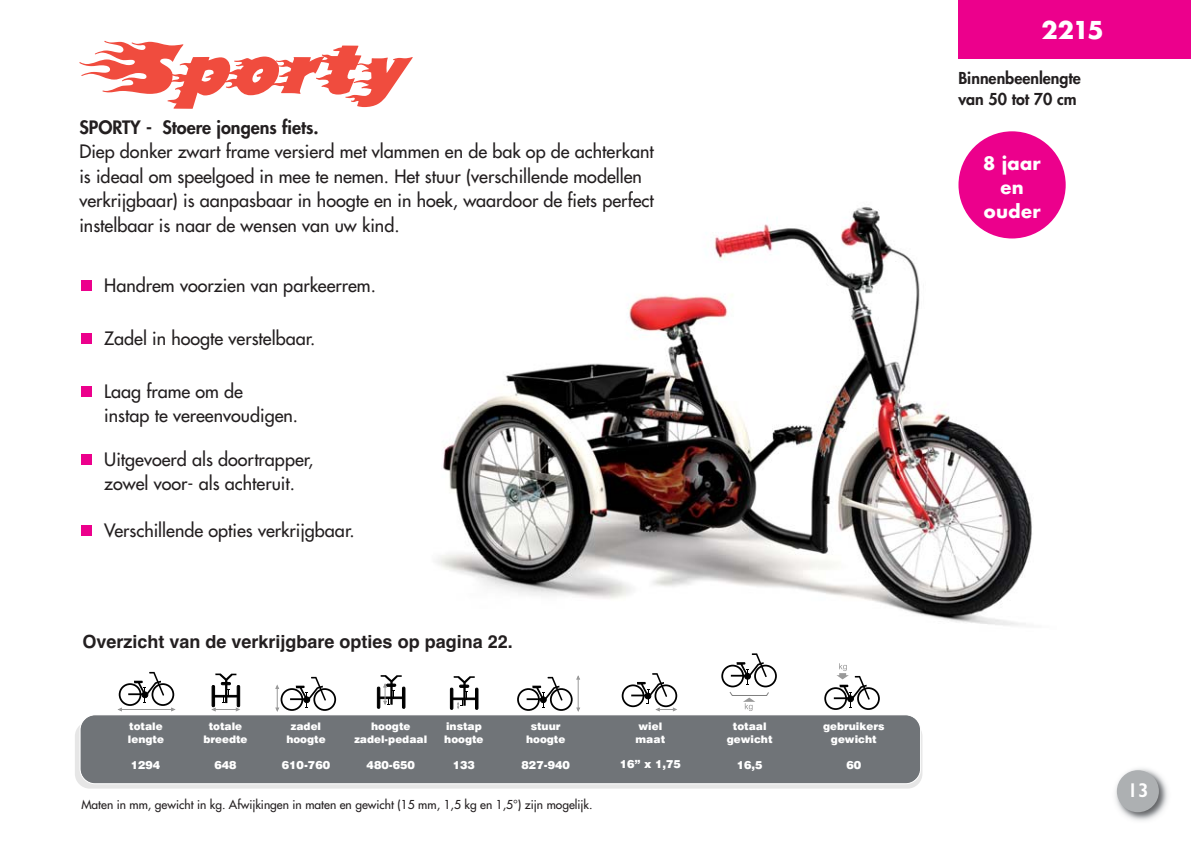
<style>
.page{position:relative;width:1191px;height:842px;background:#fff}
.page>*{position:absolute;margin:0;border:0;box-sizing:border-box;transform-origin:0 0}
.t1{font:700 24px "Futura";color:#fff}
.t2{font:600 20px "Gill Sans";color:#fff}
.t3{font:18px/24.6px "Futura";color:#231f20}
.t4{font:700 18px "Helvetica";color:#231f20}
.t5{font:800 18px "Futura";color:#231f20}
.t6{font:700 18px/24px "Futura";color:#fff;text-align:center}
.t7{font:800 16px/21.2px "Futura";color:#231f20}
.t8{font:12px "Futura";color:#231f20}
.t9{font:11.2px "Swiss 721 BT Black+T42";color:#fff}
.t10{font:10.4px/12.4px "Swiss 721 BT Black+T42";color:#fff;text-align:center}
</style>
<div class="page">
<img style="left:436px;top:142px;width:630px;height:528px">
<svg style="left:79px;top:41px;width:334px;height:68px"></svg>
<div style="left:75px;top:721px;width:847px;height:68px;background:#e6e6e6;border-radius:15px"></div>
<div style="left:80px;top:715px;width:840px;height:69px;background:#707478;border-radius:15px"></div>
<div style="left:80px;top:714px;width:841px;height:70px;border:1px solid #fff;border-radius:15px"></div>
<hr style="left:120px;top:709px;width:52px;height:1px;background:#999">
<div style="left:119px;top:683px;width:22px;height:23px;border:2px solid #000;border-radius:50%"></div>
<div style="left:151px;top:683px;width:23px;height:23px;border:2px solid #000;border-radius:50%"></div>
<svg style="left:275px;top:685px;width:4px;height:26px"></svg>
<div style="left:280px;top:688px;width:23px;height:23px;border:2px solid #000;border-radius:50%"></div>
<div style="left:313px;top:688px;width:23px;height:23px;border:2px solid #000;border-radius:50%"></div>
<hr style="left:578px;top:679px;width:1px;height:30px;background:#999">
<div style="left:517px;top:688px;width:23px;height:23px;border:2px solid #000;border-radius:50%"></div>
<div style="left:550px;top:688px;width:22px;height:23px;border:2px solid #000;border-radius:50%"></div>
<div style="left:237px;top:685px;width:3px;height:22px;border:1px solid #000"></div>
<div style="left:621px;top:684px;width:23px;height:23px;border:2px solid #000;border-radius:50%"></div>
<div style="left:654px;top:684px;width:23px;height:23px;border:2px solid #000;border-radius:50%"></div>
<svg style="left:729px;top:692px;width:40px;height:19px"></svg>
<div style="left:721px;top:665px;width:23px;height:22px;border:2px solid #000;border-radius:50%"></div>
<div style="left:754px;top:665px;width:23px;height:22px;border:2px solid #000;border-radius:50%"></div>
<div style="left:824px;top:687px;width:23px;height:23px;border:2px solid #000;border-radius:50%"></div>
<div style="left:857px;top:687px;width:23px;height:23px;border:2px solid #000;border-radius:50%"></div>
<svg style="left:128px;top:672px;width:36px;height:31px"></svg>
<svg style="left:290px;top:677px;width:36px;height:31px"></svg>
<svg style="left:526px;top:677px;width:36px;height:31px"></svg>
<svg style="left:631px;top:673px;width:45px;height:38px"></svg>
<svg style="left:731px;top:653px;width:36px;height:32px"></svg>
<svg style="left:834px;top:663px;width:35px;height:45px"></svg>
<svg style="left:212px;top:673px;width:27px;height:38px"></svg>
<div style="left:377px;top:687px;width:3px;height:21px;border:1px solid #000"></div>
<div style="left:402px;top:687px;width:3px;height:21px;border:1px solid #000"></div>
<div style="left:378px;top:697px;width:25px;height:2px;border:1px solid #000"></div>
<svg style="left:380px;top:675px;width:22px;height:30px"></svg>
<div style="left:450px;top:688px;width:3px;height:21px;border:1px solid #000"></div>
<div style="left:475px;top:688px;width:3px;height:21px;border:1px solid #000"></div>
<div style="left:451px;top:698px;width:25px;height:2px;border:1px solid #000"></div>
<svg style="left:453px;top:676px;width:22px;height:33px"></svg>
<div style="left:958px;top:0;width:233px;height:58px;background:#ec008c"></div>
<div style="left:958px;top:131px;width:107px;height:107px;background:#ec008c;border-radius:50%"></div>
<div style="left:81px;top:281px;width:11px;height:10px;background:#ec008c"></div>
<div style="left:81px;top:333px;width:11px;height:11px;background:#ec008c"></div>
<div style="left:81px;top:386px;width:11px;height:10px;background:#ec008c"></div>
<div style="left:81px;top:454px;width:11px;height:11px;background:#ec008c"></div>
<div style="left:81px;top:525px;width:11px;height:11px;background:#ec008c"></div>
<img style="left:1115px;top:768px;width:53px;height:53px">
<div style="left:1116px;top:770px;width:42px;height:42px;background:#adb0b2;border-radius:50%"></div>
<p class="t5" style="left:79px;top:118px;width:241px">SPORTY - Stoere jongens fiets.</p>
<p class="t3" style="left:79px;top:140px;width:576px">Diep donker zwart frame versierd met vlammen en de bak op de achterkant is ideaal om speelgoed in mee te nemen. Het stuur (verschillende modellen verkrijgbaar) is aanpasbaar in hoogte en in hoek, waardoor de fiets perfect instelbaar is naar de wensen van uw kind.</p>
<p class="t3" style="left:104px;top:274px;width:273px">Handrem voorzien van parkeerrem.</p>
<p class="t3" style="left:104px;top:328px;width:213px">Zadel in hoogte verstelbaar.</p>
<p class="t3" style="left:104px;top:380px;width:195px">Laag frame om de<br>instap te vereenvoudigen.</p>
<p class="t3" style="left:104px;top:448px;width:211px">Uitgevoerd als doortrapper, zowel voor- als achteruit.</p>
<p class="t3" style="left:104px;top:519px;width:252px">Verschillende opties verkrijgbaar.</p>
<p class="t4" style="left:82px;top:635px;width:432px">Overzicht van de verkrijgbare opties op pagina 22.</p>
<p class="t10" style="left:128px;top:721px;width:38px;text-align:left">totale lengte</p>
<p class="t10" style="left:203px;top:721px;width:46px">totale breedte</p>
<p class="t10" style="left:286px;top:721px;width:41px">zadel hoogte</p>
<p class="t10" style="left:354px;top:721px;width:74px">hoogte zadel-pedaal</p>
<p class="t10" style="left:444px;top:721px;width:41px;text-align:left">instap hoogte</p>
<p class="t10" style="left:526px;top:721px;width:41px">stuur hoogte</p>
<p class="t10" style="left:635px;top:721px;width:31px;text-align:left">wiel maat</p>
<p class="t10" style="left:727px;top:721px;width:47px">totaal gewicht</p>
<p class="t10" style="left:823px;top:721px;width:63px">gebruikers gewicht</p>
<p class="t9" style="left:131px;top:761px;width:31px">1294</p>
<p class="t9" style="left:214px;top:761px;width:24px">648</p>
<p class="t9" style="left:282px;top:761px;width:50px">610-760</p>
<p class="t9" style="left:366px;top:760px;width:50px">480-650</p>
<p class="t9" style="left:453px;top:760px;width:24px">133</p>
<p class="t9" style="left:521px;top:760px;width:50px">827-940</p>
<p class="t9" style="left:620px;top:760px;width:63px">16” x 1,75</p>
<p class="t9" style="left:737px;top:761px;width:27px">16,5</p>
<p class="t9" style="left:846px;top:761px;width:16px">60</p>
<p class="t8" style="left:81px;top:799px;width:513px">Maten in mm, gewicht in kg. Afwijkingen in maten en gewicht (15 mm, 1,5 kg en 1,5°) zijn mogelijk.</p>
<h1 class="t1" style="left:1041px;top:17px;width:64px">2215</h1>
<p class="t7" style="left:958px;top:69px;width:124px">Binnenbeenlengte van 50 tot 70 cm</p>
<p class="t6" style="left:983px;top:152px;width:59px">8 jaar en ouder</p>
<p class="t2" style="left:1127px;top:778px;width:23px">13</p>
</div>
